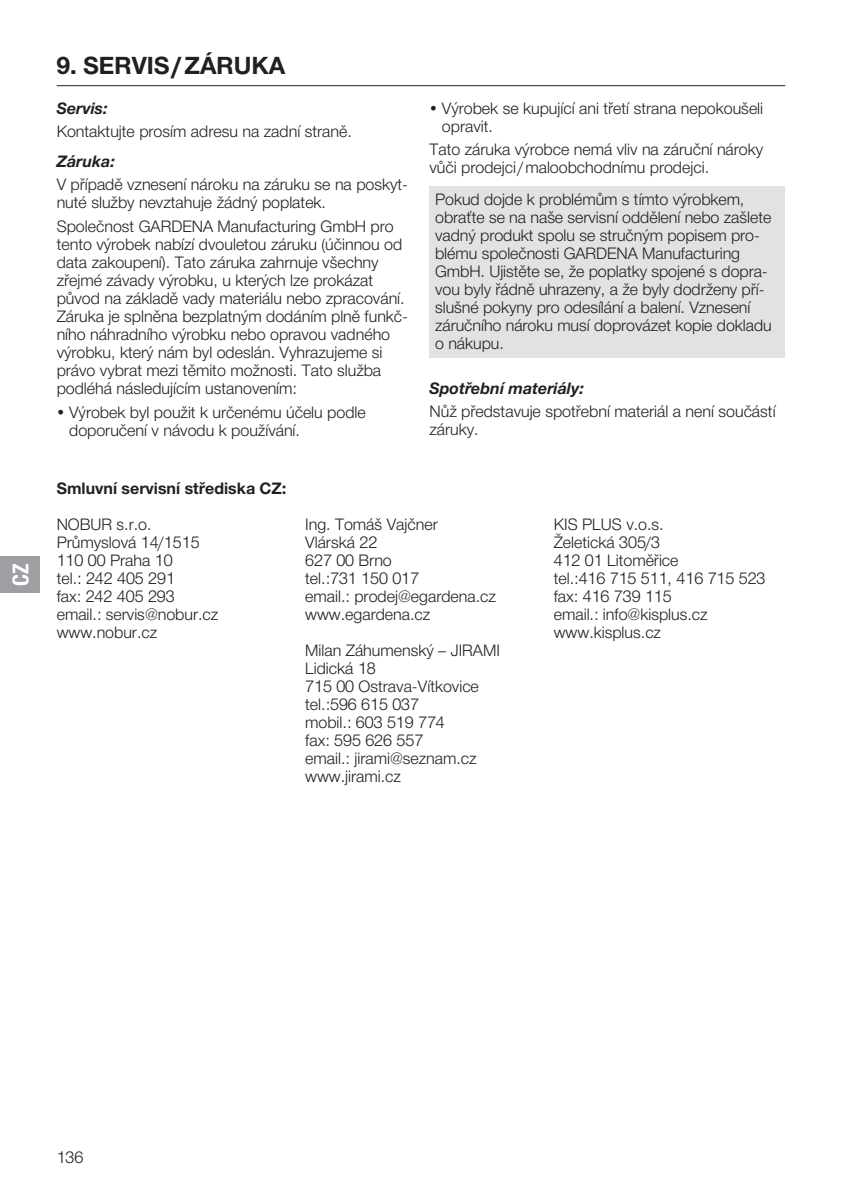
<style>
.page{position:relative;width:842px;height:1191px;background:#fff}
.page>*{position:absolute;margin:0;border:0;box-sizing:border-box;transform-origin:0 0}
.t1{font:700 24px "Gardena Sans";color:#231f20}
.t2{font:700 22px "Gardena Sans Cond";color:#fff}
.t3{font:16px/18px "Gardena Sans";color:#231f20}
.t4{font:italic 700 16px "Gardena Sans";color:#231f20}
.t5{font:700 16px "Gardena Sans";color:#231f20}
</style>
<div class="page">
<div style="left:429px;top:187px;width:356px;height:171px;background:#e1e2e4"></div>
<hr style="left:57px;top:85px;width:728px;height:1px;background:#231f20">
<div style="left:0;top:556px;width:40px;height:36px;background:#9d9fa2"></div>
<h2 class="t2" style="left:5px;top:585px;width:24px;rotate:-90deg">CZ</h2>
<h1 class="t1" style="left:57px;top:48px;width:230px">9. SERVIS/ZÁRUKA</h1>
<p class="t4" style="left:57px;top:96px;width:52px">Servis:</p>
<p class="t3" style="left:57px;top:122px;width:297px">Kontaktujte prosím adresu na zadní straně.</p>
<p class="t4" style="left:57px;top:149px;width:60px">Záruka:</p>
<p class="t3" style="left:57px;top:175px;width:353px">V případě vznesení nároku na záruku se na poskyt&shy;nuté služby nevztahuje žádný poplatek.</p>
<p class="t3" style="left:57px;top:216px;width:353px">Společnost GARDENA Manufacturing GmbH pro tento výrobek nabízí dvouletou záruku (účinnou od data zakoupení). Tato záruka zahrnuje všechny zřejmé závady výrobku, u kterých lze prokázat původ na základě vady materiálu nebo zpracování.<br>Záruka je splněna bezplatným dodáním plně funkč&shy;ního náhradního výrobku nebo opravou vadného výrobku, který nám byl odeslán. Vyhrazujeme si právo vybrat mezi těmito možnosti. Tato služba podléhá následujícím ustanovením:</p>
<p class="t3" style="left:69px;top:402px;width:298px;text-indent:-12px">• Výrobek byl použit k určenému účelu podle doporučení v návodu k používání.</p>
<p class="t3" style="left:442px;top:98px;width:323px;text-indent:-12px">• Výrobek se kupující ani třetí strana nepokoušeli opravit.</p>
<p class="t3" style="left:429px;top:140px;width:335px">Tato záruka výrobce nemá vliv na záruční nároky vůči prodejci/maloobchodnímu prodejci.</p>
<p class="t3" style="left:435px;top:190px;width:338px">Pokud dojde k problémům s tímto výrobkem, obraťte se na naše servisní oddělení nebo zašlete vadný produkt spolu se stručným popisem pro&shy;blému společnosti GARDENA Manufacturing GmbH. Ujistěte se, že poplatky spojené s dopra&shy;vou byly řádně uhrazeny, a že byly dodrženy pří&shy;slušné pokyny pro odesílání a balení. Vznesení záručního nároku musí doprovázet kopie dokladu o nákupu.</p>
<p class="t4" style="left:429px;top:376px;width:156px">Spotřební materiály:</p>
<p class="t3" style="left:429px;top:402px;width:348px">Nůž představuje spotřební materiál a není součástí záruky.</p>
<p class="t5" style="left:57px;top:476px;width:231px">Smluvní servisní střediska CZ:</p>
<p class="t3" style="left:57px;top:514px;width:163px">NOBUR s.r.o.<br>Průmyslová 14/1515<br>110 00 Praha 10<br>tel.: 242 405 291<br>fax: 242 405 293 email.: servis@nobur.cz www.nobur.cz</p>
<p class="t3" style="left:305px;top:514px;width:192px">Ing. Tomáš Vajčner<br>Vlárská 22<br>627 00 Brno<br>tel.:731 150 017<br>email.: prodej@egardena.cz www.egardena.cz</p>
<p class="t3" style="left:305px;top:640px;width:196px">Milan Záhumenský – JIRAMI<br>Lidická 18<br>715 00 Ostrava-Vítkovice tel.:596 615 037<br>mobil.: 603 519 774<br>fax: 595 626 557<br>email.: jirami@seznam.cz www.jirami.cz</p>
<p class="t3" style="left:554px;top:514px;width:213px">KIS PLUS v.o.s.<br>Želetická 305/3<br>412 01 Litoměřice<br>tel.:416 715 511, 416 715 523 fax: 416 739 115<br>email.: info@kisplus.cz www.kisplus.cz</p>
<p class="t3" style="left:57px;top:1147px;width:28px">136</p>
</div>
